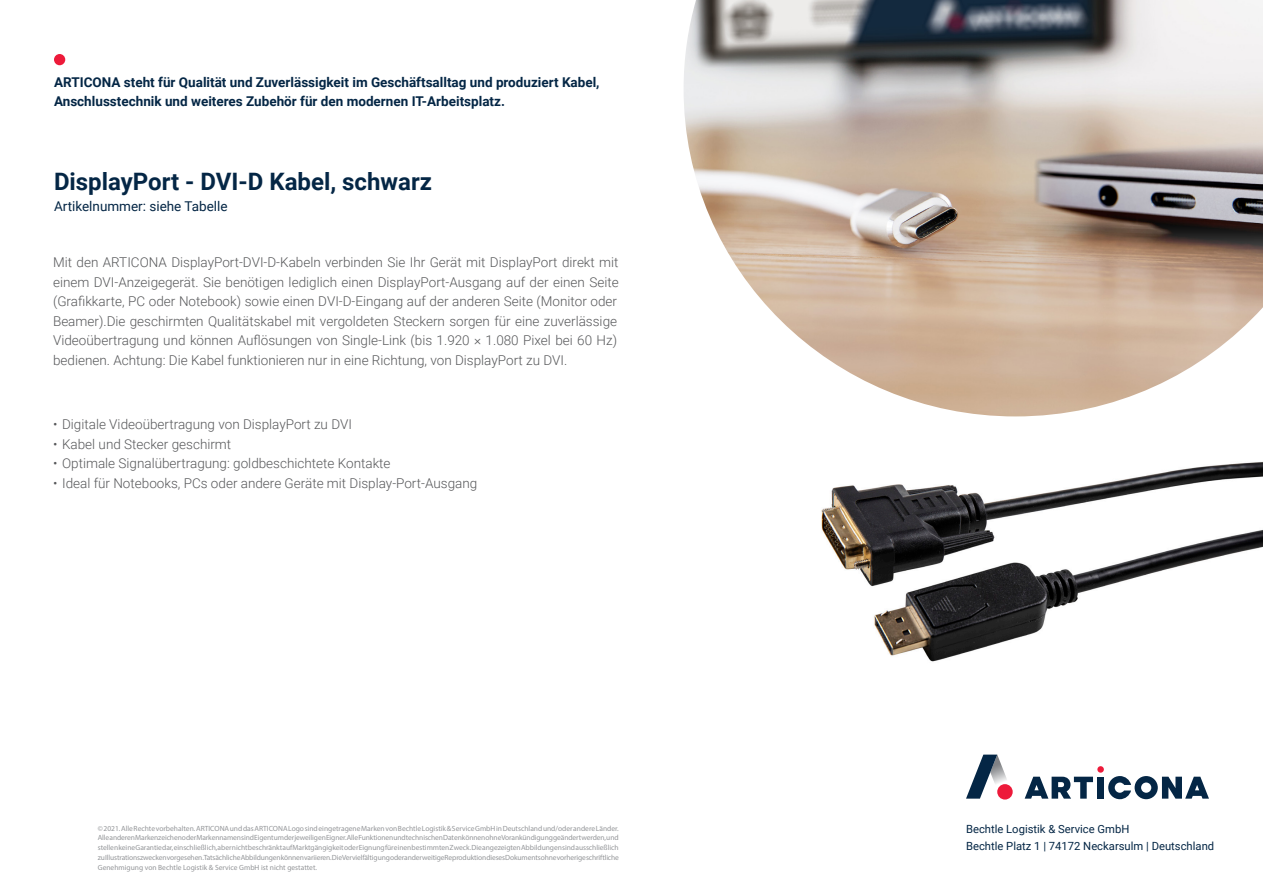
<style>
.page{position:relative;width:1263px;height:893px;background:#fff}
.page>*{position:absolute;margin:0;border:0;box-sizing:border-box;transform-origin:0 0}
.t1{font:700 24px "Roboto";color:#042645}
.t2{font:300 13.5px/19.5px "Roboto";color:#57585a;text-align:justify}
.t3{font:700 13.5px/19.5px "Roboto";color:#042645}
.t4{font:13.5px "Roboto";color:#042645}
.t5{font:11.25px/16.5px "Roboto";color:#042645}
.t6{font:7.5px/9.8px "Myriad Pro";color:#939598;text-align:justify}
</style>
<div class="page">
<img style="left:821px;top:416px;width:442px;height:246px">
<div style="left:54px;top:54px;width:11px;height:11px;background:#ed1a3a;border-radius:50%"></div>
<div style="left:1097px;top:766px;width:7px;height:7px;background:#ed1a3a;border-radius:50%"></div>
<svg style="left:1025px;top:777px;width:68px;height:22px"></svg>
<div style="left:1097px;top:777px;width:7px;height:22px;background:#042645"></div>
<svg style="left:1108px;top:776px;width:101px;height:23px"></svg>
<svg style="left:966px;top:755px;width:47px;height:44px"></svg>
<div style="left:997px;top:784px;width:16px;height:15px;background:#ed1a3a;border-radius:50%"></div>
<img style="left:684px;top:0;width:579px;height:416px">
<p class="t3" style="left:54px;top:72px;width:547px">ARTICONA steht für Qualität und Zuverlässigkeit im Geschäftsalltag und produziert Kabel,<br>Anschlusstechnik und weiteres Zubehör für den modernen IT-Arbeitsplatz.</p>
<h1 class="t1" style="left:54px;top:165px;width:380px">DisplayPort - DVI-D Kabel, schwarz</h1>
<p class="t4" style="left:54px;top:197px;width:175px">Artikelnummer: siehe Tabelle</p>
<p class="t2" style="left:53px;top:252px;width:567px">Mit den ARTICONA DisplayPort-DVI-D-Kabeln verbinden Sie Ihr Gerät mit DisplayPort direkt mit einem DVI-Anzeigegerät. Sie benötigen lediglich einen DisplayPort-Ausgang auf der einen Seite (Grafikkarte, PC oder Notebook) sowie einen DVI-D-Eingang auf der anderen Seite (Monitor oder Beamer).Die geschirmten Qualitätskabel mit vergoldeten Steckern sorgen für eine zuverlässige Videoübertragung und können Auflösungen von Single-Link (bis 1.920 × 1.080 Pixel bei 60 Hz) bedienen. Achtung: Die Kabel funktionieren nur in eine Richtung, von DisplayPort zu DVI.</p>
<p class="t2" style="left:53px;top:414px;width:300px">• Digitale Videoübertragung von DisplayPort zu DVI</p>
<p class="t2" style="left:53px;top:434px;width:180px">• Kabel und Stecker geschirmt</p>
<p class="t2" style="left:53px;top:453px;width:339px">• Optimale Signalübertragung: goldbeschichtete Kontakte</p>
<p class="t2" style="left:53px;top:473px;width:426px">• Ideal für Notebooks, PCs oder andere Geräte mit Display-Port-Ausgang</p>
<p class="t6" style="left:98px;top:823px;width:523px">© 2021. Alle Rechte vorbehalten. ARTICONA und das ARTICONA Logo sind eingetragene Marken von Bechtle Logistik &amp; Service GmbH in Deutschland und/oder andere Länder.<br>Alle anderen Markenzeichen oder Markennamen sind Eigentum der jeweiligen Eigner. Alle Funktionen und technischen Daten können ohne Vorankündigung geändert werden, und stellen keine Garantie dar, einschließlich, aber nicht beschränkt auf Marktgängigkeit oder Eignung für einen bestimmten Zweck. Die angezeigten Abbildungen sind ausschließlich zu Illustrationszwecken vorgesehen. Tatsächliche Abbildungen können variieren. Die Vervielfältigung oder anderweitige Reproduktion dieses Dokuments ohne vorherige schriftliche Genehmigung von Bechtle Logistik &amp; Service GmbH ist nicht gestattet.</p>
<p class="t5" style="left:966px;top:821px;width:250px">Bechtle Logistik &amp; Service GmbH<br>Bechtle Platz 1 | 74172 Neckarsulm | Deutschland</p>
</div>
